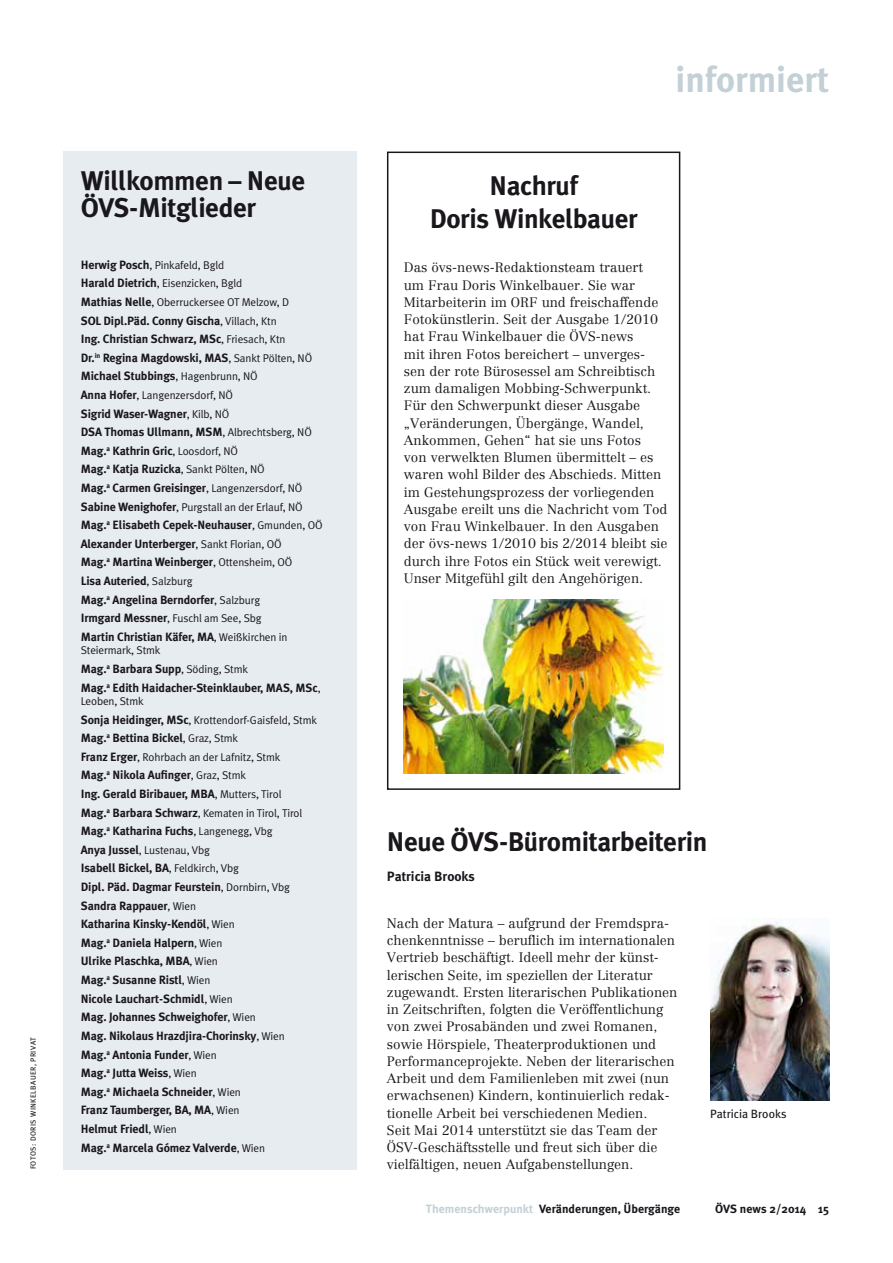
<style>
.page{position:relative;width:893px;height:1263px;background:#fff}
.page>*{position:absolute;margin:0;border:0;box-sizing:border-box;transform-origin:0 0}
.t1{font:700 36px "Meta Plus";color:#c3d0d6}
.t2{font:700 27px/27px "Meta Plus";letter-spacing:-.015em;color:#1a171c}
.t3{font:300 13.5px/17.2px "Centennial LT Std";color:#1a171c}
.t4{font:700 13.5px "Meta Plus";color:#1a171c}
.t5{font:700 12px/18.6px "Meta Plus";letter-spacing:-.01em;color:#1a171c}
.t6{font:12px "Meta Plus";color:#1a171c}
.t7{font:11.25px/18.6px "Meta Plus Normal";letter-spacing:-.01em;color:#1a171c}
.t8{font:7.5px "Meta Plus";letter-spacing:.05em;color:#1a171c}
.s1{font-family:"Meta Plus";font-weight:700;font-size:12px}
.s2{font-family:"Meta Plus Normal";font-weight:400;font-size:11.25px}
.s3{color:#c3d0d6}
</style>
<div class="page">
<div style="left:64px;top:151px;width:293px;height:1018px;background:#e6ecef"></div>
<div style="left:387px;top:152px;width:293px;height:638px;border:2px solid #1a171c"></div>
<img style="left:404px;top:599px;width:259px;height:174px">
<img style="left:710px;top:918px;width:119px;height:182px">
<p class="t8" style="left:29px;top:1169px;width:134px;rotate:-90deg">FOTOS: Doris Winkelbauer, Privat</p>
<h2 class="t2" style="left:81px;top:167px;width:226px">Willkommen – Neue<br>ÖVS-Mitglieder</h2>
<p class="t7" style="left:81px;top:255px;width:210px"><span class="s1">Herwig Posch</span>, Pinkafeld, Bgld<br><span class="s1">Harald Dietrich</span>, Eisenzicken, Bgld<br><span class="s1">Mathias Nelle</span>, Oberruckersee OT Melzow, D</p>
<p class="t5" style="left:81px;top:311px;width:233px">SOL Dipl.Päd. Conny Gischa<span class="s2">, Villach, Ktn<br></span>Ing. Christian Schwarz, MSc<span class="s2">, Friesach, Ktn<br></span>Dr.<sup>in</sup> Regina Magdowski, MAS<span class="s2">, Sankt Pölten, NÖ </span>Michael Stubbings<span class="s2">, Hagenbrunn, NÖ</span></p>
<p class="t7" style="left:81px;top:386px;width:154px"><span class="s1">Anna Hofer</span>, Langenzersdorf, NÖ</p>
<p class="t5" style="left:81px;top:404px;width:233px">Sigrid Waser-Wagner<span class="s2">, Kilb, NÖ<br></span>DSA Thomas Ullmann, MSM<span class="s2">, Albrechtsberg, NÖ </span>Mag.<sup>a</sup> Kathrin Gric<span class="s2">, Loosdorf, NÖ<br></span>Mag.<sup>a</sup> Katja Ruzicka<span class="s2">, Sankt Pölten, NÖ<br></span>Mag.<sup>a</sup> Carmen Greisinger<span class="s2">, Langenzersdorf, NÖ</span></p>
<p class="t7" style="left:81px;top:497px;width:223px"><span class="s1">Sabine Wenighofer</span>, Purgstall an der Erlauf, NÖ</p>
<p class="t5" style="left:81px;top:516px;width:243px">Mag.<sup>a</sup> Elisabeth Cepek-Neuhauser<span class="s2">, Gmunden, OÖ </span>Alexander Unterberger<span class="s2">, Sankt Florian, OÖ<br></span>Mag.<sup>a</sup> Martina Weinberger<span class="s2">, Ottensheim, OÖ<br></span>Lisa Auteried<span class="s2">, Salzburg<br></span>Mag.<sup>a</sup> Angelina Berndorfer<span class="s2">, Salzburg</span></p>
<p class="t7" style="left:81px;top:609px;width:182px"><span class="s1">Irmgard Messner</span>, Fuschl am See, Sbg</p>
<p class="t5" style="left:81px;top:627px;width:208px">Martin Christian Käfer, MA<span class="s2">, Weißkirchen in</span></p>
<p class="t7" style="left:81px;top:641px;width:81px">Steiermark, Stmk</p>
<p class="t5" style="left:81px;top:659px;width:241px">Mag.<sup>a</sup> Barbara Supp<span class="s2">, Söding, Stmk<br></span>Mag.<sup>a</sup> Edith Haidacher-Steinklauber, MAS, MSc<span class="s2">,</span></p>
<p class="t7" style="left:81px;top:692px;width:238px">Leoben, Stmk<br><span class="s1">Sonja Heidinger, MSc</span>, Krottendorf-Gaisfeld, Stmk</p>
<p class="t5" style="left:81px;top:729px;width:159px">Mag.<sup>a</sup> Bettina Bickel<span class="s2">, Graz, Stmk</span></p>
<p class="t7" style="left:81px;top:747px;width:201px"><span class="s1">Franz Erger</span>, Rohrbach an der Lafnitz, Stmk</p>
<p class="t5" style="left:81px;top:766px;width:202px">Mag.<sup>a</sup> Nikola Aufinger<span class="s2">, Graz, Stmk<br></span>Ing. Gerald Biribauer, MBA<span class="s2">, Mutters, Tirol</span></p>
<p class="t7" style="left:81px;top:803px;width:223px"><span class="s1">Mag.</span><sup>a</sup> <span class="s1">Barbara Schwarz</span>, Kematen in Tirol, Tirol</p>
<p class="t5" style="left:81px;top:822px;width:193px">Mag.<sup>a</sup> Katharina Fuchs<span class="s2">, Langenegg, Vbg</span></p>
<p class="t7" style="left:81px;top:840px;width:131px"><span class="s1">Anya Jussel</span>, Lustenau, Vbg</p>
<p class="t5" style="left:81px;top:859px;width:211px">Isabell Bickel, BA<span class="s2">, Feldkirch, Vbg<br></span>Dipl. Päd. Dagmar Feurstein<span class="s2">, Dornbirn, Vbg<br></span>Sandra Rappauer<span class="s2">, Wien<br></span>Katharina Kinsky-Kendöl<span class="s2">, Wien<br></span>Mag.<sup>a</sup> Daniela Halpern<span class="s2">, Wien<br></span>Ulrike Plaschka, MBA<span class="s2">, Wien<br></span>Mag.<sup>a</sup> Susanne Ristl<span class="s2">, Wien<br></span>Nicole Lauchart-Schmidl<span class="s2">, Wien<br></span>Mag. Johannes Schweighofer<span class="s2">, Wien<br></span>Mag. Nikolaus Hrazdjira-Chorinsky<span class="s2">, Wien<br></span>Mag.<sup>a</sup> Antonia Funder<span class="s2">, Wien<br></span>Mag.<sup>a</sup> Jutta Weiss<span class="s2">, Wien<br></span>Mag.<sup>a</sup> Michaela Schneider<span class="s2">, Wien<br></span>Franz Taumberger, BA, MA<span class="s2">, Wien<br></span>Helmut Friedl<span class="s2">, Wien<br></span>Mag.<sup>a</sup> Marcela Gómez Valverde<span class="s2">, Wien</span></p>
<h1 class="t1" style="left:676px;top:58px;width:155px">informiert</h1>
<h2 class="t2" style="left:430px;top:169px;width:209px;line-height:33px;text-align:center">Nachruf<br>Doris Winkelbauer</h2>
<p class="t3" style="left:404px;top:259px;width:265px">Das övs-news-Redaktionsteam trauert<br>um Frau Doris Winkelbauer. Sie war Mitarbeiterin im ORF und freischaffende Fotokünstlerin. Seit der Ausgabe 1/2010 hat Frau Winkelbauer die ÖVS-news<br>mit ihren Fotos bereichert – unverges&shy;sen der rote Bürosessel am Schreibtisch zum damaligen Mobbing-Schwerpunkt.<br>Für den Schwerpunkt dieser Ausgabe „Veränderungen, Übergänge, Wandel, Ankommen, Gehen“ hat sie uns Fotos<br>von verwelkten Blumen übermittelt – es waren wohl Bilder des Abschieds. Mitten im Gestehungsprozess der vorliegenden Ausgabe ereilt uns die Nachricht vom Tod von Frau Winkelbauer. In den Ausgaben der övs-news 1/2010 bis 2/2014 bleibt sie durch ihre Fotos ein Stück weit verewigt.<br>Unser Mitgefühl gilt den Angehörigen.</p>
<h2 class="t2" style="left:387px;top:828px;width:322px">Neue ÖVS-Büromitarbeiterin</h2>
<p class="t4" style="left:387px;top:868px;width:89px">Patricia Brooks</p>
<p class="t3" style="left:387px;top:914px;width:292px">Nach der Matura – aufgrund der Fremdspra&shy;chenkenntnisse – beruflich im internationalen Vertrieb beschäftigt. Ideell mehr der künst&shy;lerischen Seite, im speziellen der Literatur zugewandt. Ersten literarischen Publikationen in Zeitschriften, folgten die Veröffentlichung von zwei Prosabänden und zwei Romanen, sowie Hörspiele, Theaterproduktionen und Performanceprojekte. Neben der literarischen Arbeit und dem Familienleben mit zwei (nun erwachsenen) Kindern, kontinuierlich redak&shy;tionelle Arbeit bei verschiedenen Medien.<br>Seit Mai 2014 unterstützt sie das Team der ÖSV-Geschäftsstelle und freut sich über die vielfältigen, neuen Aufgabenstellungen.</p>
<p class="t6" style="left:710px;top:1106px;width:78px">Patricia Brooks</p>
<p class="t5" style="left:426px;top:1199px;width:256px"><span class="s3">Themenschwerpunkt</span> Veränderungen, Übergänge</p>
<p class="t5" style="left:715px;top:1199px;width:115px">ÖVS news 2/2014 15</p>
</div>
